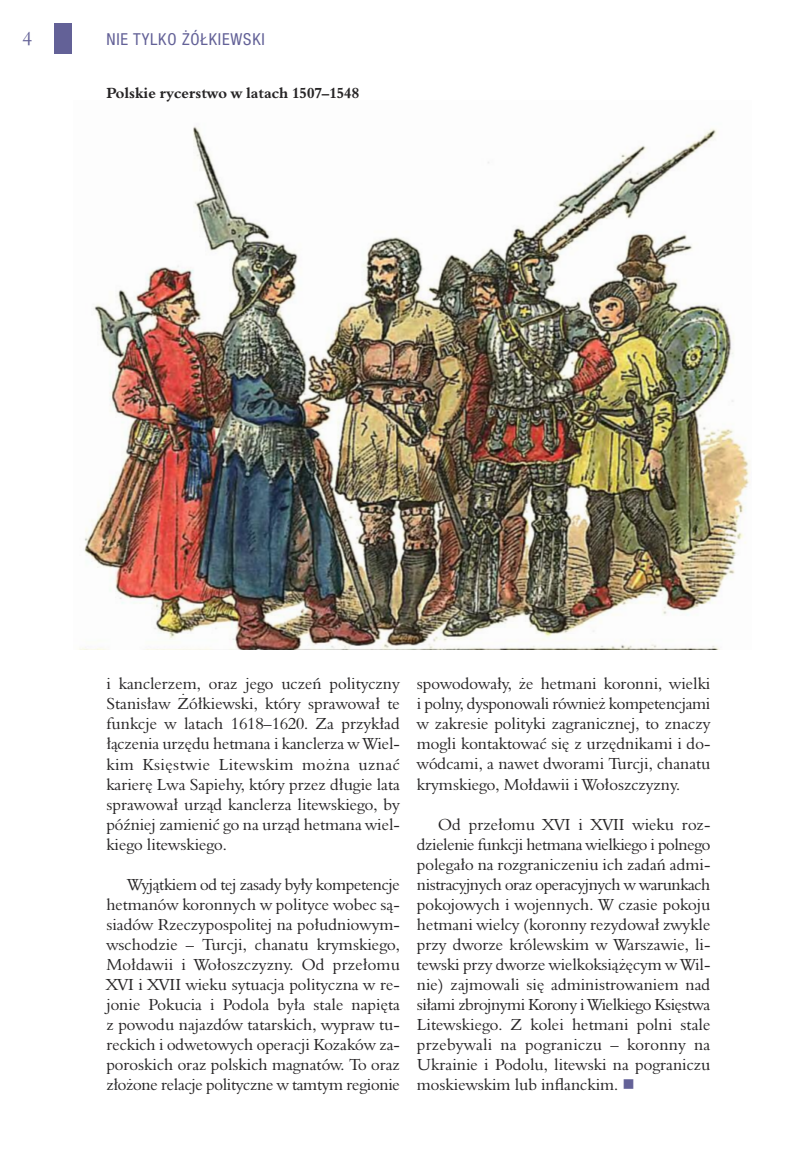
<style>
.page{position:relative;width:804px;height:1157px;background:#fff}
.page>*{position:absolute;margin:0;border:0;box-sizing:border-box;transform-origin:0 0}
.t1{font:19.5px "Aldine 401 EU";color:#636197}
.t2{font:16.5px/20.1px "Aldine 401 EU";color:#272526;text-align:justify}
.t3{font:condensed 16.5px "Helvetica Neue LT Com";letter-spacing:.05em;color:#636197}
.t4{font:700 15px "Aldine 401 EU";color:#272526}
.s1{color:#636197}
</style>
<div class="page">
<div style="left:54px;top:24px;width:17px;height:30px;background:#636197"></div>
<img style="left:79px;top:126px;width:671px;height:524px">
<p class="t1" style="left:22px;top:27px;width:11px">4</p>
<p class="t3" style="left:106px;top:29px;width:160px">NIE TYLKO ŻÓŁKIEWSKI</p>
<p class="t4" style="left:106px;top:83px;width:254px">Polskie rycerstwo w latach 1507–1548</p>
<p class="t2" style="left:106px;top:673px;width:295px">i kanclerzem, oraz jego uczeń polityczny Stanisław Żółkiewski, który sprawował te funkcje w latach 1618–1620. Za przykład łączenia urzędu hetmana i kanclerza w wiel&shy;kim księstwie litewskim można uznać karierę lwa Sapiehy, który przez długie lata sprawował urząd kanclerza litewskiego, by później zamienić go na urząd hetmana wiel&shy;kiego litewskiego.</p>
<p class="t2" style="left:106px;top:874px;width:295px;text-indent:21px">wyjątkiem od tej zasady były kompetencje hetmanów koronnych w polityce wobec są&shy;siadów Rzeczypospolitej na południowym&shy;wschodzie – turcji, chanatu krymskiego, mołdawii i wołoszczyzny. od przełomu XVi i XVii wieku sytuacja polityczna w re&shy;jonie pokucia i podola była stale napięta z powodu najazdów tatarskich, wypraw tu&shy;reckich i odwetowych operacji kozaków za&shy;poroskich oraz polskich magnatów. to oraz złożone relacje polityczne w tamtym regionie</p>
<p class="t2" style="left:417px;top:673px;width:295px">spowodowały, że hetmani koronni, wielki i polny, dysponowali również kompetencjami w zakresie polityki zagranicznej, to znaczy mogli kontaktować się z urzędnikami i do&shy;wódcami, a nawet dworami turcji, chanatu krymskiego, mołdawii i wołoszczyzny.</p>
<p class="t2" style="left:417px;top:814px;width:295px;text-indent:21px">od przełomu XVi i XVii wieku roz&shy;dzielenie funkcji hetmana wielkiego i polnego polegało na rozgraniczeniu ich zadań admi&shy;nistracyjnych oraz operacyjnych w warunkach pokojowych i wojennych. w czasie pokoju hetmani wielcy (koronny rezydował zwykle przy dworze królewskim w warszawie, li&shy;tewski przy dworze wielkoksiążęcym w wil&shy;nie) zajmowali się administrowaniem nad siłami zbrojnymi korony i wielkiego księstwa litewskiego. Z kolei hetmani polni stale przebywali na pograniczu – koronny na ukrainie i podolu, litewski na pograniczu moskiewskim lub inflanckim. <span class="s1">■</span></p>
</div>
